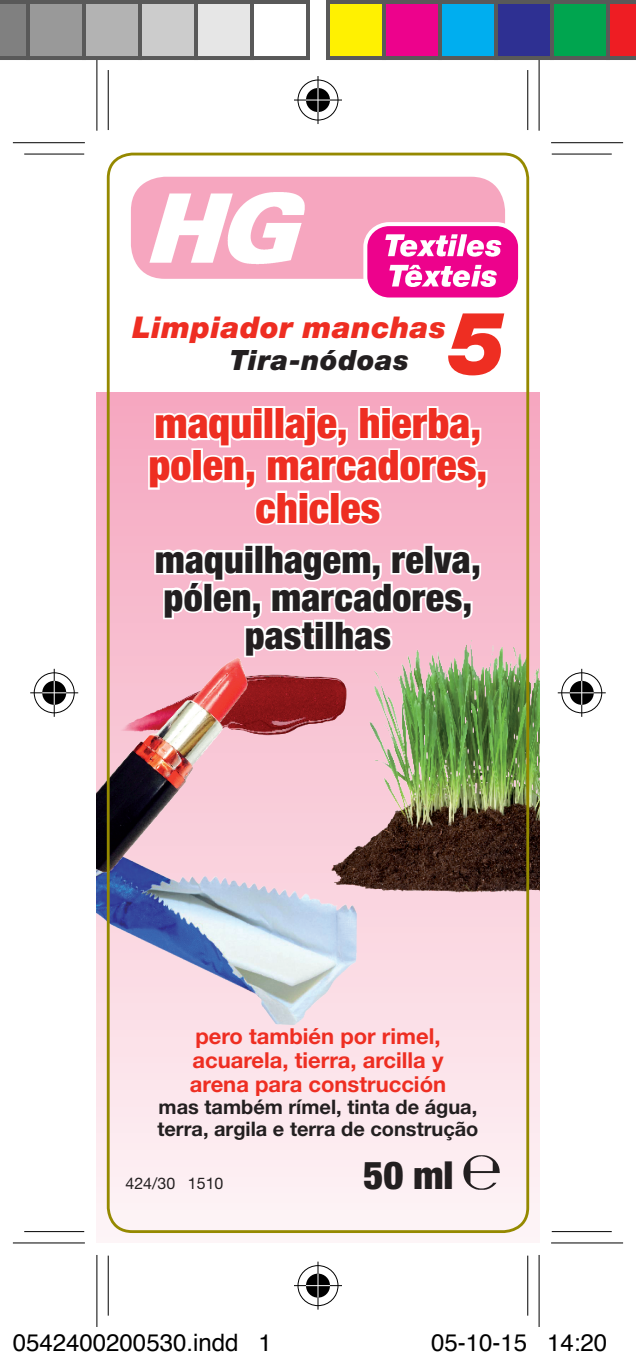
<style>
.page{position:relative;width:636px;height:1363px;background:#fff}
.page>*{position:absolute;margin:0;border:0;box-sizing:border-box;transform-origin:0 0}
.t1{font:italic 900 88px "Helvetica Neue LT Std";color:#ee2e22}
.t2{font:900 condensed 42px/42.4px "Helvetica Neue LT Std";letter-spacing:.005em;color:#ee2e22;text-align:center}
.t3{font:900 condensed 38.8px "Helvetica Neue LT Std";color:#231f20}
.t4{font:900 condensed 38px/38px "Helvetica Neue LT Std";letter-spacing:.005em;color:#231f20;text-align:center}
.t5{font:italic 900 30px "Helvetica Neue LT Std";letter-spacing:.015em;color:#ee2e22}
.t6{font:italic 900 28px "Helvetica Neue LT Std";letter-spacing:.02em;color:#231f20}
.t7{font:24px "Helvetica";color:#000}
.t8{font:700 22px/24px "Helvetica Neue LT Std";color:#ee2e22}
.t9{font:700 20px/22px "Helvetica Neue LT Std";color:#231f20}
.t10{font:16px "Helvetica Neue LT Std";color:#231f20}
</style>
<div class="page">
<svg style="left:97px;top:392px;width:442px;height:845px"></svg>
<div style="left:131px;top:177px;width:374px;height:102px;background:#f6a6bf;border-radius:34px"></div>
<img style="left:368px;top:227px;width:149px;height:69px">
<div style="left:363px;top:222px;width:159px;height:79px;border:4px solid #fff;border-radius:23px"></div>
<img style="left:149px;top:192px;width:156px;height:72px">
<img style="left:293px;top:659px;width:26px;height:97px">
<img style="left:464px;top:1155px;width:36px;height:34px">
<svg style="left:146px;top:404px;width:344px;height:123px"></svg>
<svg style="left:152px;top:541px;width:331px;height:118px"></svg>
<img style="left:319px;top:624px;width:220px;height:288px">
<img style="left:97px;top:814px;width:291px;height:222px">
<img style="left:97px;top:624px;width:196px;height:256px">
<div style="left:107px;top:153px;width:422px;height:1080px;border:3px solid #958900;border-radius:24px"></div>
<div style="left:24px;top:1229px;width:60px;height:5px;background:#e3e3e3"></div>
<div style="left:552px;top:1229px;width:60px;height:5px;background:#e3e3e3"></div>
<svg style="left:107px;top:70px;width:1px;height:60px"></svg>
<svg style="left:107px;top:1255px;width:1px;height:60px"></svg>
<svg style="left:528px;top:70px;width:1px;height:60px"></svg>
<svg style="left:528px;top:1255px;width:1px;height:60px"></svg>
<hr style="left:24px;top:153px;width:60px;height:2px;background:#000">
<hr style="left:552px;top:153px;width:60px;height:2px;background:#000">
<hr style="left:24px;top:1230px;width:60px;height:2px;background:#000">
<hr style="left:552px;top:1230px;width:60px;height:2px;background:#000">
<hr style="left:108px;top:70px;width:1px;height:60px;background:#000">
<hr style="left:108px;top:1255px;width:1px;height:60px;background:#000">
<hr style="left:527px;top:70px;width:1px;height:60px;background:#000">
<hr style="left:527px;top:1255px;width:1px;height:60px;background:#000">
<svg style="left:13px;top:143px;width:72px;height:1px"></svg>
<svg style="left:551px;top:143px;width:72px;height:1px"></svg>
<svg style="left:13px;top:1243px;width:72px;height:1px"></svg>
<svg style="left:551px;top:1243px;width:72px;height:1px"></svg>
<hr style="left:13px;top:142px;width:72px;height:1px;background:#000">
<hr style="left:551px;top:142px;width:72px;height:1px;background:#000">
<hr style="left:13px;top:1242px;width:72px;height:1px;background:#000">
<hr style="left:551px;top:1242px;width:72px;height:1px;background:#000">
<hr style="left:96px;top:59px;width:2px;height:72px;background:#000">
<hr style="left:96px;top:1255px;width:2px;height:72px;background:#000">
<hr style="left:538px;top:59px;width:2px;height:72px;background:#000">
<hr style="left:538px;top:1255px;width:2px;height:72px;background:#000">
<div style="left:296px;top:78px;width:44px;height:44px;border:5px solid #fff;border-radius:50%"></div>
<hr style="left:294px;top:98px;width:48px;height:4px;background:#fff">
<hr style="left:316px;top:76px;width:4px;height:48px;background:#fff">
<div style="left:304px;top:86px;width:28px;height:28px;border:5px solid #fff;border-radius:50%"></div>
<div style="left:298px;top:80px;width:40px;height:40px;border:1px solid #000;border-radius:50%"></div>
<hr style="left:294px;top:99px;width:48px;height:2px;background:#000">
<hr style="left:317px;top:76px;width:2px;height:48px;background:#000">
<div style="left:306px;top:88px;width:24px;height:24px;background:#000;border-radius:50%"></div>
<hr style="left:306px;top:99px;width:24px;height:2px;background:#fff">
<hr style="left:317px;top:88px;width:2px;height:24px;background:#fff">
<div style="left:296px;top:1263px;width:44px;height:45px;border:5px solid #fff;border-radius:50%"></div>
<svg style="left:294px;top:1283px;width:48px;height:5px"></svg>
<hr style="left:316px;top:1261px;width:4px;height:48px;background:#fff">
<div style="left:304px;top:1271px;width:28px;height:29px;border:5px solid #fff;border-radius:50%"></div>
<div style="left:298px;top:1265px;width:40px;height:41px;border:1px solid #000;border-radius:50%"></div>
<hr style="left:294px;top:1284px;width:48px;height:2px;background:#000">
<hr style="left:317px;top:1261px;width:2px;height:48px;background:#000">
<div style="left:306px;top:1273px;width:24px;height:24px;background:#000;border-radius:50%"></div>
<hr style="left:306px;top:1284px;width:24px;height:2px;background:#fff">
<hr style="left:317px;top:1273px;width:2px;height:24px;background:#fff">
<div style="left:32px;top:670px;width:45px;height:45px;border:5px solid #fff;border-radius:50%"></div>
<svg style="left:30px;top:690px;width:48px;height:5px"></svg>
<svg style="left:52px;top:669px;width:5px;height:48px"></svg>
<div style="left:40px;top:678px;width:29px;height:29px;border:5px solid #fff;border-radius:50%"></div>
<div style="left:34px;top:672px;width:41px;height:41px;border:1px solid #000;border-radius:50%"></div>
<hr style="left:30px;top:692px;width:48px;height:1px;background:#000">
<hr style="left:54px;top:669px;width:1px;height:48px;background:#000">
<svg style="left:42px;top:681px;width:24px;height:24px"></svg>
<div style="left:559px;top:670px;width:45px;height:45px;border:5px solid #fff;border-radius:50%"></div>
<svg style="left:558px;top:690px;width:48px;height:5px"></svg>
<svg style="left:579px;top:669px;width:5px;height:48px"></svg>
<div style="left:567px;top:678px;width:29px;height:29px;border:5px solid #fff;border-radius:50%"></div>
<div style="left:561px;top:672px;width:41px;height:41px;border:1px solid #000;border-radius:50%"></div>
<hr style="left:558px;top:692px;width:48px;height:1px;background:#000">
<hr style="left:581px;top:669px;width:1px;height:48px;background:#000">
<svg style="left:570px;top:681px;width:24px;height:24px"></svg>
<svg style="left:0;top:0;width:26px;height:60px;background:#7a7a7a"></svg>
<div style="left:28px;top:2px;width:56px;height:56px;background:#999"></div>
<div style="left:26px;top:0;width:60px;height:60px;border:4px solid #595959"></div>
<div style="left:84px;top:2px;width:56px;height:56px;background:#b3b3b3"></div>
<div style="left:82px;top:0;width:60px;height:60px;border:4px solid #595959"></div>
<div style="left:140px;top:2px;width:56px;height:56px;background:#ccc"></div>
<div style="left:138px;top:0;width:60px;height:60px;border:4px solid #595959"></div>
<div style="left:196px;top:2px;width:56px;height:56px;background:#e6e6e6"></div>
<div style="left:194px;top:0;width:60px;height:60px;border:4px solid #595959"></div>
<div style="left:250px;top:0;width:60px;height:60px;border:4px solid #595959"></div>
<div style="left:328px;top:2px;width:56px;height:56px;background:#fff101"></div>
<div style="left:326px;top:0;width:60px;height:60px;border:4px solid #595959"></div>
<div style="left:384px;top:2px;width:56px;height:56px;background:#ed028c"></div>
<div style="left:382px;top:0;width:60px;height:60px;border:4px solid #595959"></div>
<div style="left:440px;top:2px;width:56px;height:56px;background:#00aeef"></div>
<div style="left:438px;top:0;width:60px;height:60px;border:4px solid #595959"></div>
<div style="left:496px;top:2px;width:56px;height:56px;background:#2e3092"></div>
<div style="left:494px;top:0;width:60px;height:60px;border:4px solid #595959"></div>
<div style="left:552px;top:2px;width:56px;height:56px;background:#00a54f"></div>
<div style="left:550px;top:0;width:60px;height:60px;border:4px solid #595959"></div>
<svg style="left:606px;top:0;width:30px;height:60px;background:#c82b30"></svg>
<h1 class="t1" style="left:447px;top:289px;width:60px">5</h1>
<h2 class="t2" style="left:149px;top:401px;width:340px">maquillaje, hierba, polen, marcadores, chicles</h2>
<h3 class="t4" style="left:155px;top:539px;width:327px">maquilhagem, relva, pólen, marcadores, pastilhas</h3>
<h3 class="t5" style="left:133px;top:309px;width:315px">Limpiador manchas</h3>
<p class="t6" style="left:230px;top:343px;width:181px">Tira-nódoas</p>
<p class="t8" style="left:190px;top:1024px;width:258px">pero también por rimel, acuarela, tierra, arcilla y arena para construcción</p>
<p class="t9" style="left:157px;top:1095px;width:323px">mas também rímel, tinta de água, terra, argila e terra de construção</p>
<p class="t10" style="left:126px;top:1173px;width:99px">424/30 1510</p>
<h3 class="t3" style="left:363px;top:1151px;width:92px">50 ml</h3>
<p class="t7" style="left:13px;top:1324px;width:260px">0542400200530.indd 1</p>
<p class="t7" style="left:431px;top:1324px;width:178px">05-10-15 14:20</p>
</div>
